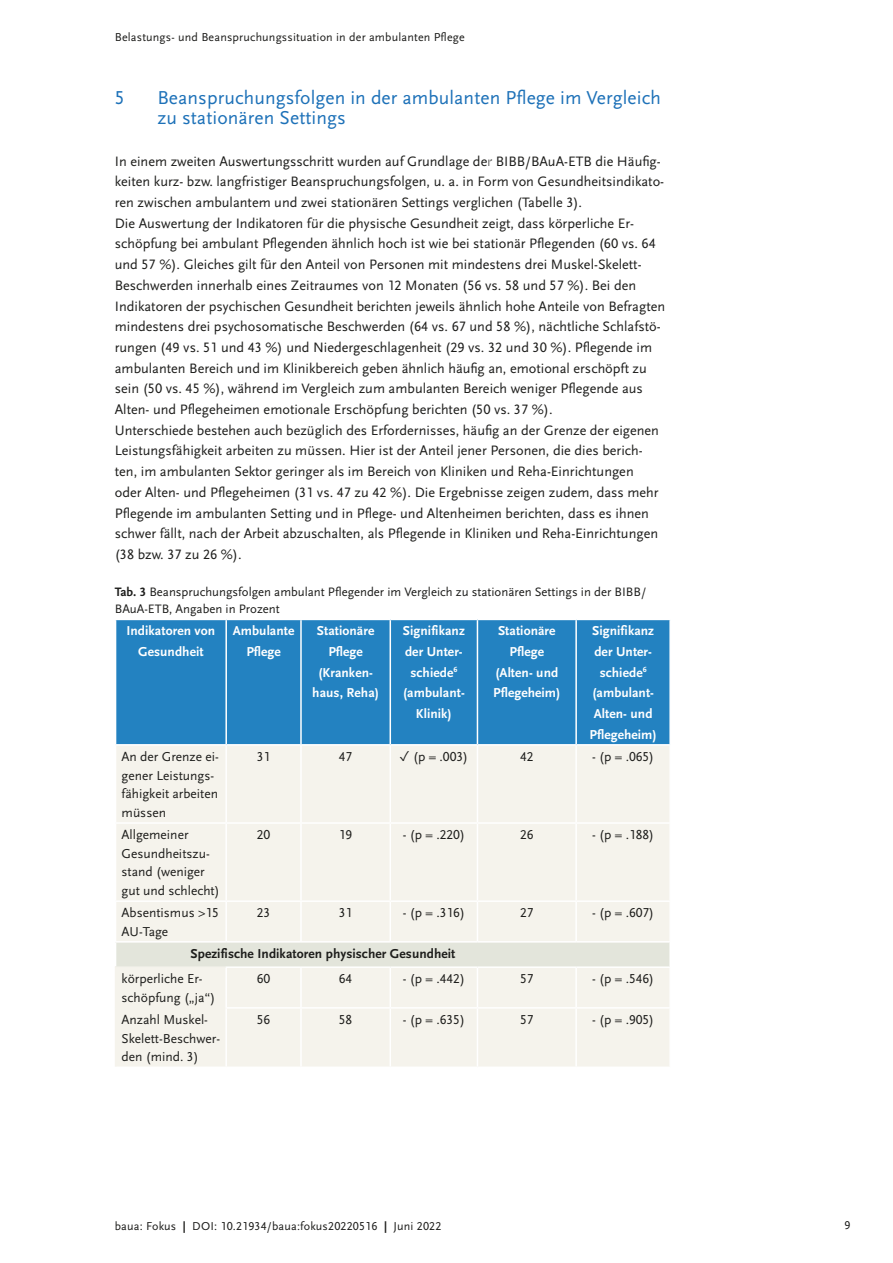
<style>
.page{position:relative;width:893px;height:1263px;background:#fff}
.page>*{position:absolute;margin:0;border:0;box-sizing:border-box;transform-origin:0 0}
._3_ZwHead_1{font:19.5px/20.7px "Scala Sans Pro";letter-spacing:.005em;color:#1d71b8}
._3_Fließ{font:14.25px/20.7px "Scala Sans Pro";color:#1d1d1b}
._4_TBL_Fließ{font:13.5px/18.8px "Scala Sans Pro";color:#1d1d1b}
._4_TBL_Head{font:700 13.5px/20.7px "Scala Sans Pro";letter-spacing:.005em;color:#fff;text-align:center}
._4_TBL_UKat{font:700 13.5px "Scala Sans Pro";letter-spacing:.005em;color:#1d1d1b}
._6_BU{font:12.75px/16.5px "Scala Sans Pro";color:#1d1d1b}
.t1{font:12px "Scala Sans Pro";letter-spacing:.015em;color:#1d1d1b}
.s1{font-weight:700}
</style>
<div class="page">
<div style="left:116px;top:620px;width:553px;height:124px;background:#2382c1"></div>
<div style="left:116px;top:746px;width:553px;height:320px;background:#f5f3ec"></div>
<div style="left:116px;top:942px;width:554px;height:25px;background:#e3e5db"></div>
<hr style="left:669px;top:942px;width:2px;height:24px;background:#fff">
<hr style="left:115px;top:941px;width:111px;height:1px;background:#fff">
<hr style="left:576px;top:941px;width:95px;height:1px;background:#fff">
<hr style="left:225px;top:746px;width:2px;height:76px;background:#fff">
<hr style="left:300px;top:746px;width:2px;height:76px;background:#fff">
<hr style="left:390px;top:746px;width:1px;height:76px;background:#fff">
<hr style="left:226px;top:822px;width:75px;height:2px;background:#fff">
<hr style="left:301px;top:822px;width:89px;height:2px;background:#fff">
<hr style="left:300px;top:824px;width:2px;height:76px;background:#fff">
<hr style="left:390px;top:822px;width:87px;height:2px;background:#fff">
<hr style="left:390px;top:824px;width:1px;height:76px;background:#fff">
<hr style="left:477px;top:824px;width:1px;height:76px;background:#fff">
<hr style="left:576px;top:822px;width:95px;height:2px;background:#fff">
<hr style="left:575px;top:824px;width:2px;height:76px;background:#fff">
<hr style="left:576px;top:900px;width:95px;height:2px;background:#fff">
<hr style="left:226px;top:900px;width:75px;height:2px;background:#fff">
<hr style="left:225px;top:902px;width:2px;height:39px;background:#fff">
<hr style="left:226px;top:941px;width:75px;height:1px;background:#fff">
<hr style="left:301px;top:900px;width:89px;height:2px;background:#fff">
<hr style="left:300px;top:902px;width:2px;height:39px;background:#fff">
<hr style="left:301px;top:941px;width:89px;height:1px;background:#fff">
<hr style="left:390px;top:900px;width:87px;height:2px;background:#fff">
<hr style="left:390px;top:902px;width:1px;height:39px;background:#fff">
<hr style="left:390px;top:941px;width:87px;height:1px;background:#fff">
<hr style="left:477px;top:900px;width:99px;height:2px;background:#fff">
<hr style="left:477px;top:902px;width:1px;height:39px;background:#fff">
<hr style="left:575px;top:902px;width:2px;height:39px;background:#fff">
<hr style="left:477px;top:941px;width:99px;height:1px;background:#fff">
<hr style="left:115px;top:822px;width:111px;height:2px;background:#fff">
<hr style="left:225px;top:824px;width:2px;height:76px;background:#fff">
<hr style="left:115px;top:900px;width:111px;height:2px;background:#fff">
<hr style="left:225px;top:620px;width:2px;height:124px;background:#fff">
<hr style="left:300px;top:620px;width:2px;height:124px;background:#fff">
<hr style="left:390px;top:620px;width:1px;height:124px;background:#fff">
<hr style="left:477px;top:620px;width:1px;height:124px;background:#fff">
<hr style="left:575px;top:620px;width:2px;height:124px;background:#fff">
<hr style="left:477px;top:746px;width:1px;height:76px;background:#fff">
<hr style="left:575px;top:746px;width:2px;height:76px;background:#fff">
<hr style="left:477px;top:822px;width:99px;height:2px;background:#fff">
<hr style="left:115px;top:1007px;width:110px;height:1px;background:#f5f3ec">
<hr style="left:115px;top:966px;width:110px;height:2px;background:#f5f3ec">
<hr style="left:115px;top:968px;width:1px;height:39px;background:#f5f3ec">
<hr style="left:115px;top:1008px;width:1px;height:58px;background:#f5f3ec">
<hr style="left:390px;top:1008px;width:1px;height:58px;background:#fff">
<hr style="left:390px;top:966px;width:87px;height:2px;background:#fff">
<hr style="left:390px;top:1007px;width:87px;height:1px;background:#fff">
<hr style="left:301px;top:966px;width:89px;height:2px;background:#fff">
<hr style="left:390px;top:968px;width:1px;height:39px;background:#fff">
<hr style="left:301px;top:1007px;width:89px;height:1px;background:#fff">
<hr style="left:225px;top:966px;width:76px;height:2px;background:#fff">
<hr style="left:225px;top:968px;width:2px;height:39px;background:#fff">
<hr style="left:300px;top:968px;width:2px;height:39px;background:#fff">
<hr style="left:225px;top:1007px;width:76px;height:1px;background:#fff">
<hr style="left:225px;top:1008px;width:2px;height:58px;background:#fff">
<hr style="left:300px;top:1008px;width:2px;height:58px;background:#fff">
<hr style="left:576px;top:966px;width:95px;height:2px;background:#fff">
<hr style="left:576px;top:1007px;width:95px;height:1px;background:#fff">
<hr style="left:477px;top:966px;width:99px;height:2px;background:#fff">
<hr style="left:477px;top:968px;width:1px;height:39px;background:#fff">
<hr style="left:575px;top:968px;width:2px;height:39px;background:#fff">
<hr style="left:477px;top:1007px;width:99px;height:1px;background:#fff">
<hr style="left:477px;top:1008px;width:1px;height:58px;background:#fff">
<hr style="left:575px;top:1008px;width:2px;height:58px;background:#fff">
<p class="t1" style="left:115px;top:30px;width:351px">Belastungs- und Beanspruchungssituation in der ambulanten Pflege</p>
<p class="_3_ZwHead_1" style="left:115px;top:87px;width:11px">5</p>
<p class="_3_ZwHead_1" style="left:157px;top:87px;width:505px">Beanspruchungsfolgen in der ambulanten Pflege im Vergleich zu stationären Settings</p>
<p class="_3_Fließ" style="left:115px;top:151px;width:552px">In einem zweiten Auswertungsschritt wurden auf Grundlage der BIBB/BAuA-ETB die Häufig&shy;keiten kurz- bzw. langfristiger Beanspruchungsfolgen, u. a. in Form von Gesundheitsindikato&shy;ren zwischen ambulantem und zwei stationären Settings verglichen (Tabelle 3).<br>Die Auswertung der Indikatoren für die physische Gesundheit zeigt, dass körperliche Er&shy;schöpfung bei ambulant Pflegenden ähnlich hoch ist wie bei stationär Pflegenden (60 vs. 64 und 57 %). Gleiches gilt für den Anteil von Personen mit mindestens drei Muskel-Skelett-Beschwerden innerhalb eines Zeitraumes von 12 Monaten (56 vs. 58 und 57 %). Bei den Indikatoren der psychischen Gesundheit berichten jeweils ähnlich hohe Anteile von Befragten mindestens drei psychosomatische Beschwerden (64 vs. 67 und 58 %), nächtliche Schlafstö&shy;rungen (49 vs. 51 und 43 %) und Niedergeschlagenheit (29 vs. 32 und 30 %). Pflegende im ambulanten Bereich und im Klinikbereich geben ähnlich häufig an, emotional erschöpft zu sein (50 vs. 45 %), während im Vergleich zum ambulanten Bereich weniger Pflegende aus Alten- und Pflegeheimen emotionale Erschöpfung berichten (50 vs. 37 %).<br>Unterschiede bestehen auch bezüglich des Erfordernisses, häufig an der Grenze der eigenen Leistungsfähigkeit arbeiten zu müssen. Hier ist der Anteil jener Personen, die dies berich&shy;ten, im ambulanten Sektor geringer als im Bereich von Kliniken und Reha-Einrichtungen<br>oder Alten- und Pflegeheimen (31 vs. 47 zu 42 %). Die Ergebnisse zeigen zudem, dass mehr Pflegende im ambulanten Setting und in Pflege- und Altenheimen berichten, dass es ihnen schwer fällt, nach der Arbeit abzuschalten, als Pflegende in Kliniken und Reha-Einrichtungen (38 bzw. 37 zu 26 %).</p>
<p class="_6_BU" style="left:115px;top:584px;width:533px"><span class="s1">Tab. 3</span> Beanspruchungsfolgen ambulant Pflegender im Vergleich zu stationären Settings in der BIBB/<br>BAuA-ETB, Angaben in Prozent</p>
<p class="_4_TBL_Head" style="left:126px;top:621px;width:90px">Indikatoren von<br>Gesundheit</p>
<p class="_4_TBL_Head" style="left:233px;top:621px;width:63px">Ambulante<br>Pflege</p>
<p class="_4_TBL_Head" style="left:312px;top:621px;width:68px">Stationäre<br>Pflege (Kranken&shy;haus, Reha)</p>
<p class="_4_TBL_Head" style="left:403px;top:621px;width:63px">Signifikanz der Unter&shy;schiede<sup>6</sup></p>
<p class="_4_TBL_Head" style="left:493px;top:621px;width:69px">Stationäre<br>Pflege (Alten- und<br>Pflegeheim)</p>
<p class="_4_TBL_Head" style="left:592px;top:621px;width:63px">Signifikanz der Unter&shy;schiede<sup>6</sup></p>
<p class="_4_TBL_Head" style="left:403px;top:683px;width:63px">(ambulant-<br>Klinik)</p>
<p class="_4_TBL_Head" style="left:590px;top:683px;width:69px">(ambulant-<br>Alten- und<br>Pflegeheim)</p>
<p class="_4_TBL_Fließ" style="left:122px;top:747px;width:99px">An der Grenze ei&shy;gener Leistungs&shy;fähigkeit arbeiten müssen</p>
<p class="_4_TBL_Fließ" style="left:257px;top:747px;width:15px">31</p>
<p class="_4_TBL_Fließ" style="left:339px;top:747px;width:15px">47</p>
<p class="_4_TBL_Fließ" style="left:400px;top:747px;width:70px">✓ (p = .003)</p>
<p class="_4_TBL_Fließ" style="left:520px;top:747px;width:15px">42</p>
<p class="_4_TBL_Fließ" style="left:592px;top:747px;width:64px">- (p = .065)</p>
<p class="_4_TBL_Fließ" style="left:122px;top:825px;width:100px">Allgemeiner<br>Gesundheitszu&shy;stand (weniger gut und schlecht)</p>
<p class="_4_TBL_Fließ" style="left:257px;top:825px;width:15px">20</p>
<p class="_4_TBL_Fließ" style="left:339px;top:825px;width:15px">19</p>
<p class="_4_TBL_Fließ" style="left:403px;top:825px;width:64px">- (p = .220)</p>
<p class="_4_TBL_Fließ" style="left:520px;top:825px;width:15px">26</p>
<p class="_4_TBL_Fließ" style="left:592px;top:825px;width:64px">- (p = .188)</p>
<p class="_4_TBL_Fließ" style="left:122px;top:903px;width:99px">Absentismus &gt;15<br>AU-Tage</p>
<p class="_4_TBL_Fließ" style="left:257px;top:903px;width:15px">23</p>
<p class="_4_TBL_Fließ" style="left:339px;top:903px;width:15px">31</p>
<p class="_4_TBL_Fließ" style="left:403px;top:903px;width:64px">- (p = .316)</p>
<p class="_4_TBL_Fließ" style="left:520px;top:903px;width:15px">27</p>
<p class="_4_TBL_Fließ" style="left:592px;top:903px;width:64px">- (p = .607)</p>
<p class="_4_TBL_UKat" style="left:190px;top:945px;width:267px">Spezifische Indikatoren physischer Gesundheit</p>
<p class="_4_TBL_Fließ" style="left:122px;top:969px;width:95px">körperliche Er&shy;schöpfung („ja“)</p>
<p class="_4_TBL_Fließ" style="left:257px;top:969px;width:15px">60</p>
<p class="_4_TBL_Fließ" style="left:339px;top:969px;width:15px">64</p>
<p class="_4_TBL_Fließ" style="left:403px;top:969px;width:64px">- (p = .442)</p>
<p class="_4_TBL_Fließ" style="left:520px;top:969px;width:15px">57</p>
<p class="_4_TBL_Fließ" style="left:592px;top:969px;width:64px">- (p = .546)</p>
<p class="_4_TBL_Fließ" style="left:122px;top:1010px;width:100px">Anzahl Muskel-<br>Skelett-Beschwer&shy;den (mind. 3)</p>
<p class="_4_TBL_Fließ" style="left:257px;top:1010px;width:15px">56</p>
<p class="_4_TBL_Fließ" style="left:339px;top:1010px;width:15px">58</p>
<p class="_4_TBL_Fließ" style="left:403px;top:1010px;width:64px">- (p = .635)</p>
<p class="_4_TBL_Fließ" style="left:520px;top:1010px;width:15px">57</p>
<p class="_4_TBL_Fließ" style="left:592px;top:1010px;width:64px">- (p = .905)</p>
<p class="t1" style="left:115px;top:1219px;width:328px">baua: Fokus <span class="s1">|</span> DOI: 10.21934/baua:fokus20220516 <span class="s1">|</span> Juni 2022</p>
<p class="t1" style="left:844px;top:1218px;width:7px">9</p>
</div>
